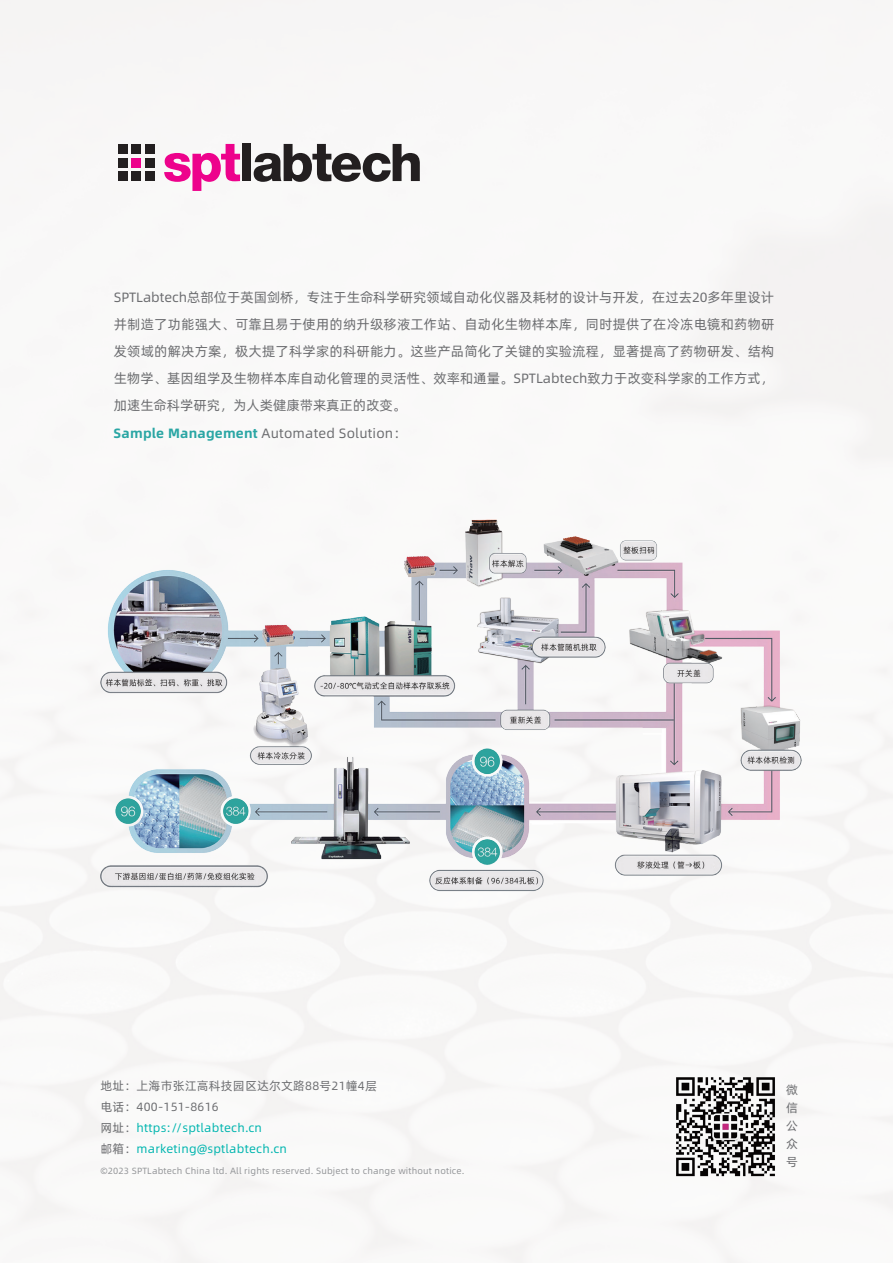
<style>
.page{position:relative;width:893px;height:1263px;background:#fff}
.page>*{position:absolute;margin:0;border:0;box-sizing:border-box;transform-origin:0 0}
.t1{font:13.5px/27.2px "Alibaba Pu Hui Ti";letter-spacing:.005em;color:#6c6d70}
.t2{font:12px/18px "Alibaba Pu Hui Ti";letter-spacing:.02em;color:#6c6d70}
.t3{font:9px "Alibaba Pu Hui Ti";letter-spacing:.02em;color:#939598}
.s1{font-weight:700;color:#2aa6a4}
.s2{color:#00b5af}
</style>
<div class="page">
<img style="left:0;top:0;width:893px;height:1263px">
<svg style="left:164px;top:144px;width:76px;height:47px"></svg>
<div style="left:131px;top:158px;width:10px;height:9px;background:#ed028c"></div>
<div style="left:242px;top:144px;width:9px;height:37px;background:#231f20"></div>
<svg style="left:254px;top:144px;width:166px;height:38px"></svg>
<div style="left:145px;top:144px;width:10px;height:10px;background:#231f20"></div>
<div style="left:118px;top:144px;width:9px;height:10px;background:#231f20"></div>
<div style="left:118px;top:171px;width:9px;height:10px;background:#231f20"></div>
<div style="left:118px;top:158px;width:9px;height:9px;background:#231f20"></div>
<div style="left:131px;top:144px;width:10px;height:10px;background:#231f20"></div>
<div style="left:131px;top:171px;width:10px;height:10px;background:#231f20"></div>
<div style="left:145px;top:158px;width:10px;height:9px;background:#231f20"></div>
<div style="left:145px;top:171px;width:10px;height:10px;background:#231f20"></div>
<img style="left:74px;top:476px;width:757px;height:426px">
<img style="left:668px;top:1073px;width:114px;height:115px">
<p class="t1" style="left:114px;top:283px;width:662px">SPTLabtech总部位于英国剑桥，专注于生命科学研究领域自动化仪器及耗材的设计与开发，在过去20多年里设计并制造了功能强大、可靠且易于使用的纳升级移液工作站、自动化生物样本库，同时提供了在冷冻电镜和药物研发领域的解决方案，极大提了科学家的科研能力。这些产品简化了关键的实验流程，显著提高了药物研发、结构生物学、基因组学及生物样本库自动化管理的灵活性、效率和通量。SPTLabtech致力于改变科学家的工作方式，加速生命科学研究，为人类健康带来真正的改变。<br><span class="s1">Sample Management</span> Automated Solution：</p>
<p class="t2" style="left:100px;top:1075px;width:278px;line-height:21px">地址：上海市张江高科技园区达尔文路88号21幢4层电话：400-151-8616<br>网址：<span class="s2">https://sptlabtech.cn<br></span>邮箱：<span class="s2">marketing@sptlabtech.cn</span></p>
<p class="t3" style="left:100px;top:1164px;width:366px">©2023 SPTLabtech China ltd. All rights reserved. Subject to change without notice.</p>
<p class="t2" style="left:786px;top:1080px;width:13px;text-align:justify">微信公众号</p>
</div>
